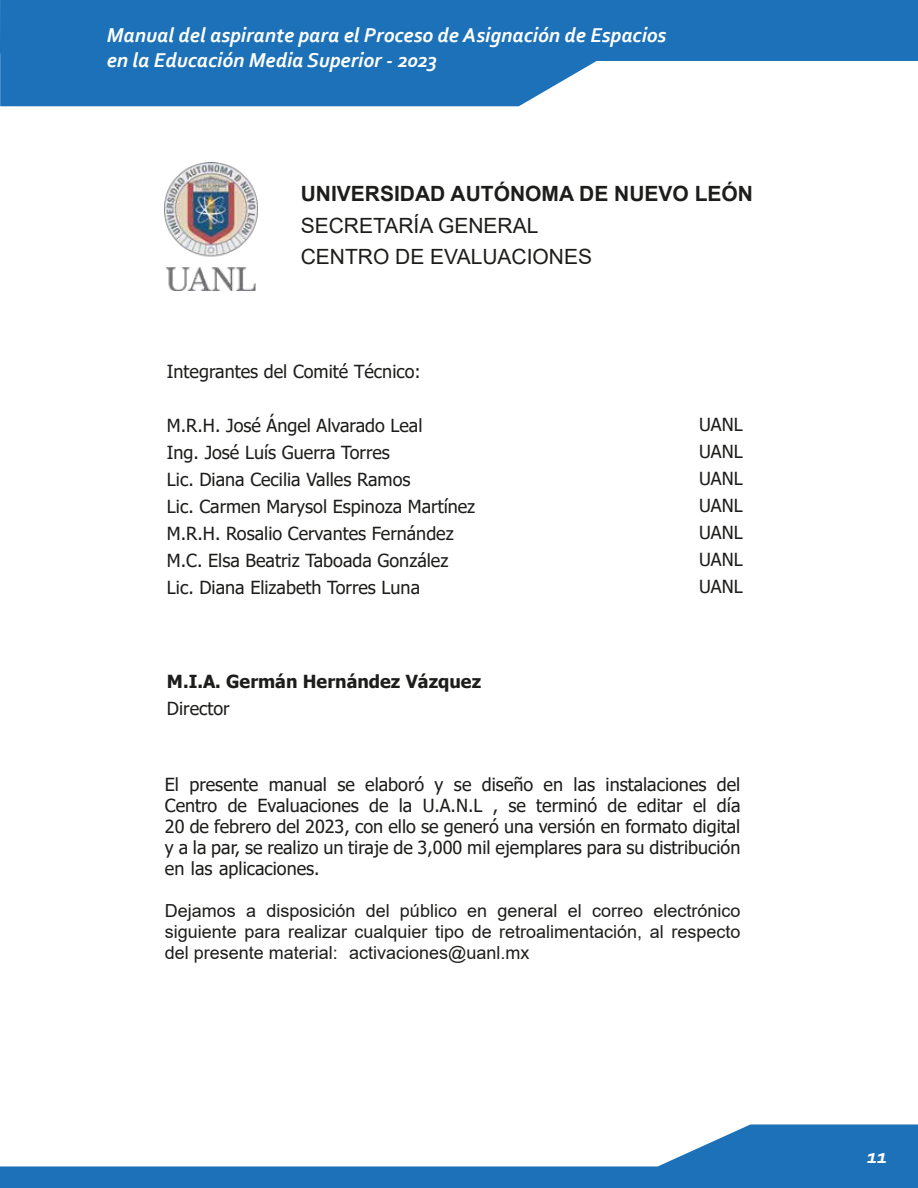
<style>
.page{position:relative;width:918px;height:1188px;background:#fff}
.page>*{position:absolute;margin:0;border:0;box-sizing:border-box;transform-origin:0 0}
.t1{font:italic 700 21px/25.2px "Corbel";color:#fff}
.t2{font:21px/31.5px "Arial";color:#1d1d1b}
.t3{font:700 21px "Arial";color:#1d1d1b}
.t4{font:18px/27px "Tahoma";color:#1d1d1b;text-align:justify}
.t5{font:18px/21px "Arial";color:#1d1d1b;text-align:justify}
.t6{font:700 18px "Tahoma";color:#1d1d1b}
</style>
<div class="page">
<svg style="left:0;top:1124px;width:918px;height:64px"></svg>
<svg style="left:0;top:0;width:918px;height:106px;fill:#1d71b8"></svg>
<img style="left:165px;top:163px;width:93px;height:127px">
<p class="t1" style="left:107px;top:22px;width:561px">Manual del aspirante para el Proceso de Asignación de Espacios en la Educación Media Superior - 2023</p>
<p class="t3" style="left:301px;top:179px;width:454px">UNIVERSIDAD AUTÓNOMA DE NUEVO LEÓN</p>
<p class="t2" style="left:301px;top:210px;width:293px">SECRETARÍA GENERAL<br>CENTRO DE EVALUACIONES</p>
<p class="t4" style="left:167px;top:359px;width:255px">Integrantes del Comité Técnico:</p>
<p class="t4" style="left:167px;top:413px;width:310px;text-align:left">M.R.H. José Ángel Alvarado Leal<br>Ing. José Luís Guerra Torres<br>Lic. Diana Cecilia Valles Ramos<br>Lic. Carmen Marysol Espinoza Martínez M.R.H. Rosalio Cervantes Fernández M.C. Elsa Beatriz Taboada González Lic. Diana Elizabeth Torres Luna</p>
<p class="t4" style="left:699px;top:412px;width:45px">UANL UANL UANL UANL UANL UANL UANL</p>
<p class="t6" style="left:167px;top:669px;width:316px">M.I.A. Germán Hernández Vázquez</p>
<p class="t4" style="left:167px;top:696px;width:64px">Director</p>
<p class="t4" style="left:165px;top:775px;width:577px;line-height:21px">El presente manual se elaboró y se diseño en las instalaciones del Centro de Evaluaciones de la U.A.N.L , se terminó de editar el día 20 de febrero del 2023, con ello se generó una versión en formato digital y a la par, se realizo un tiraje de 3,000 mil ejemplares para su distribución en las aplicaciones.</p>
<p class="t5" style="left:165px;top:901px;width:577px">Dejamos a disposición del público en general el correo electrónico siguiente para realizar cualquier tipo de retroalimentación, al respecto del presente material: activaciones@uanl.mx</p>
<p class="t1" style="left:867px;top:1143px;width:22px">11</p>
</div>
